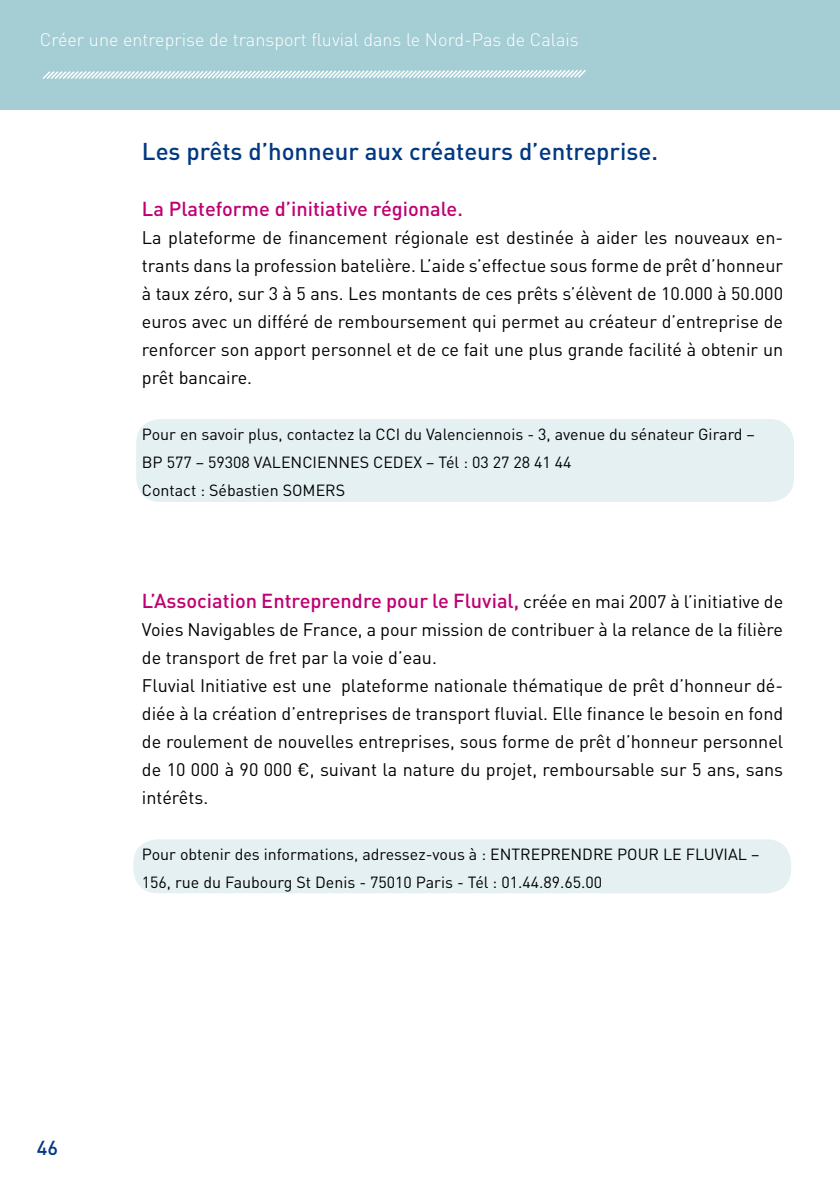
<style>
.page{position:relative;width:840px;height:1191px;background:#fff}
.page>*{position:absolute;margin:0;border:0;box-sizing:border-box;transform-origin:0 0}
.t1{font:500 24px "DIN Pro";color:#003882}
.t2{font:500 20px "DIN Pro";color:#bf0072}
.t3{font:500 20px "DIN Pro";color:#003882}
.t4{font:18px/28px "DIN Pro";color:#000;text-align:justify}
.t5{font:300 18px "DIN Pro";color:#fff}
.t6{font:16px/28px "DIN Pro";color:#000}
.s1{font-weight:400;font-size:18px;color:#000}
</style>
<div class="page">
<div style="left:0;top:0;width:839px;height:110px;background:#a5cdd4"></div>
<svg style="left:43px;top:70px;width:543px;height:9px"></svg>
<div style="left:133px;top:839px;width:657px;height:54px;background:#e4f0f2;border-radius:24px"></div>
<div style="left:136px;top:419px;width:657px;height:83px;background:#e4f0f2;border-radius:24px"></div>
<p class="t5" style="left:40px;top:28px;width:540px">Créer une entreprise de transport fluvial dans le Nord-Pas de Calais</p>
<h1 class="t1" style="left:142px;top:135px;width:517px">Les prêts d’honneur aux créateurs d’entreprise.</h1>
<p class="t2" style="left:142px;top:195px;width:322px">La Plateforme d’initiative régionale.</p>
<p class="t4" style="left:142px;top:223px;width:642px">La plateforme de financement régionale est destinée à aider les nouveaux en&shy;trants dans la profession batelière. L’aide s’effectue sous forme de prêt d’honneur à taux zéro, sur 3 à 5 ans. Les montants de ces prêts s’élèvent de 10.000 à 50.000 euros avec un différé de remboursement qui permet au créateur d’entreprise de renforcer son apport personnel et de ce fait une plus grande facilité à obtenir un prêt bancaire.</p>
<p class="t6" style="left:142px;top:420px;width:614px">Pour en savoir plus, contactez la CCI du Valenciennois - 3, avenue du sénateur Girard –<br>BP 577 – 59308 VALENCIENNES CEDEX – Tél : 03 27 28 41 44<br>Contact : Sébastien SOMERS</p>
<p class="t2" style="left:142px;top:587px;width:642px">L’Association Entreprendre pour le Fluvial, <span class="s1">créée en mai 2007 à l’initiative de</span></p>
<p class="t4" style="left:142px;top:615px;width:642px;text-align:left">Voies Navigables de France, a pour mission de contribuer à la relance de la filière de transport de fret par la voie d’eau.<br>Fluvial Initiative est une plateforme nationale thématique de prêt d’honneur dé&shy;diée à la création d’entreprises de transport fluvial. Elle finance le besoin en fond de roulement de nouvelles entreprises, sous forme de prêt d’honneur personnel de 10 000 à 90 000 €, suivant la nature du projet, remboursable sur 5 ans, sans intérêts.</p>
<p class="t6" style="left:142px;top:840px;width:618px">Pour obtenir des informations, adressez-vous à : ENTREPRENDRE POUR LE FLUVIAL –<br>156, rue du Faubourg St Denis - 75010 Paris - Tél : 01.44.89.65.00</p>
<p class="t3" style="left:37px;top:1134px;width:23px">46</p>
</div>
